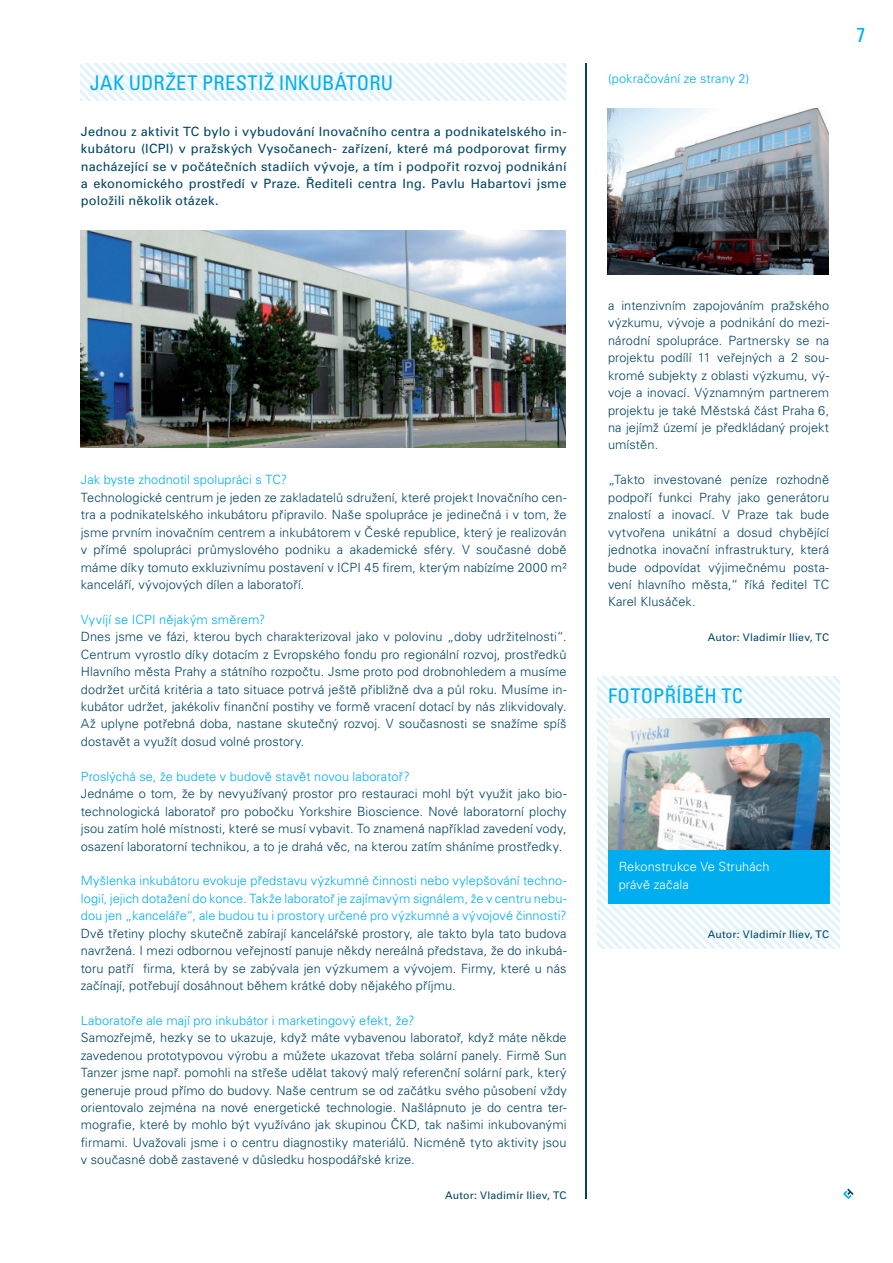
<style>
.page{position:relative;width:893px;height:1263px;background:#fff}
.page>*{position:absolute;margin:0;border:0;box-sizing:border-box;transform-origin:0 0}
.t1{font:condensed 20.25px "Univers CE";letter-spacing:.015em;color:#00aeef}
.t2{font:300 12.75px/17.4px "Univers CE";letter-spacing:.005em;color:#004462;text-align:justify}
.t3{font:300 12.75px/17.4px "Univers CE";letter-spacing:.005em;color:#00aeef;text-align:justify}
.t4{font:12.75px/17.4px "Univers CE";letter-spacing:.015em;color:#004462;text-align:justify}
.t5{font:300 12.75px/18px "Univers CE";letter-spacing:.005em;color:#fff}
.t6{font:10.5px "Univers CE";letter-spacing:.02em;color:#004462}
</style>
<div class="page">
<svg style="left:81px;top:64px;width:485px;height:36px"></svg>
<svg style="left:597px;top:676px;width:242px;height:273px"></svg>
<svg style="left:843px;top:1188px;width:11px;height:11px"></svg>
<hr style="left:586px;top:64px;width:1px;height:1135px;background:#004462">
<img style="left:607px;top:109px;width:221px;height:166px">
<img style="left:608px;top:718px;width:221px;height:132px">
<img style="left:81px;top:231px;width:485px;height:217px">
<div style="left:608px;top:850px;width:221px;height:53px;background:#00aeef"></div>
<h1 class="t1" style="left:90px;top:74px;width:305px">JAK UDRŽET PRESTIŽ INKUBÁTORU</h1>
<p class="t4" style="left:81px;top:123px;width:487px">Jednou z aktivit TC bylo i vybudování Inovačního centra a podnikatelského in&shy;kubátoru (ICPI) v pražských Vysočanech- zařízení, které má podporovat firmy nacházející se v počátečních stadiích vývoje, a tím i podpořit rozvoj podnikání a ekonomického prostředí v Praze. Řediteli centra Ing. Pavlu Habartovi jsme položili několik otázek.</p>
<p class="t3" style="left:81px;top:472px;width:208px">Jak byste zhodnotil spolupráci s TC?</p>
<p class="t2" style="left:81px;top:489px;width:487px">Technologické centrum je jeden ze zakladatelů sdružení, které projekt Inovačního cen&shy;tra a podnikatelského inkubátoru připravilo. Naše spolupráce je jedinečná i v tom, že jsme prvním inovačním centrem a inkubátorem v České republice, který je realizován v přímé spolupráci průmyslového podniku a akademické sféry. V současné době máme díky tomuto exkluzivnímu postavení v ICPI 45 firem, kterým nabízíme 2000 m² kanceláří, vývojových dílen a laboratoří.</p>
<p class="t3" style="left:81px;top:611px;width:186px">Vyvíjí se ICPI nějakým směrem?</p>
<p class="t2" style="left:81px;top:629px;width:487px">Dnes jsme ve fázi, kterou bych charakterizoval jako v polovinu „doby udržitelnosti“.<br>Centrum vyrostlo díky dotacím z Evropského fondu pro regionální rozvoj, prostředků Hlavního města Prahy a státního rozpočtu. Jsme proto pod drobnohledem a musíme dodržet určitá kritéria a tato situace potrvá ještě přibližně dva a půl roku. Musíme in&shy;kubátor udržet, jakékoliv finanční postihy ve formě vracení dotací by nás zlikvidovaly.<br>Až uplyne potřebná doba, nastane skutečný rozvoj. V současnosti se snažíme spíš dostavět a využít dosud volné prostory.</p>
<p class="t3" style="left:81px;top:768px;width:331px">Proslýchá se, že budete v budově stavět novou laboratoř?</p>
<p class="t2" style="left:81px;top:786px;width:487px">Jednáme o tom, že by nevyužívaný prostor pro restauraci mohl být využit jako bio&shy;technologická laboratoř pro pobočku Yorkshire Bioscience. Nové laboratorní plochy jsou zatím holé místnosti, které se musí vybavit. To znamená například zavedení vody, osazení laboratorní technikou, a to je drahá věc, na kterou zatím sháníme prostředky.</p>
<p class="t3" style="left:81px;top:873px;width:487px">Myšlenka inkubátoru evokuje představu výzkumné činnosti nebo vylepšování techno&shy;logií, jejich dotažení do konce. Takže laboratoř je zajímavým signálem, že v centru nebu&shy;dou jen „kanceláře“, ale budou tu i prostory určené pro výzkumné a vývojové činnosti?</p>
<p class="t2" style="left:81px;top:925px;width:487px">Dvě třetiny plochy skutečně zabírají kancelářské prostory, ale takto byla tato budova navržená. I mezi odbornou veřejností panuje někdy nereálná představa, že do inkubá&shy;toru patří firma, která by se zabývala jen výzkumem a vývojem. Firmy, které u nás začínají, potřebují dosáhnout během krátké doby nějakého příjmu.</p>
<p class="t3" style="left:81px;top:1012px;width:335px">Laboratoře ale mají pro inkubátor i marketingový efekt, že?</p>
<p class="t2" style="left:81px;top:1030px;width:487px">Samozřejmě, hezky se to ukazuje, když máte vybavenou laboratoř, když máte někde zavedenou prototypovou výrobu a můžete ukazovat třeba solární panely. Firmě Sun Tanzer jsme např. pomohli na střeše udělat takový malý referenční solární park, který generuje proud přímo do budovy. Naše centrum se od začátku svého působení vždy orientovalo zejména na nové energetické technologie. Našlápnuto je do centra ter&shy;mografie, které by mohlo být využíváno jak skupinou ČKD, tak našimi inkubovanými firmami. Uvažovali jsme i o centru diagnostiky materiálů. Nicméně tyto aktivity jsou v současné době zastavené v důsledku hospodářské krize.</p>
<p class="t6" style="left:445px;top:1191px;width:123px">Autor: Vladimír Iliev, TC</p>
<p class="t3" style="left:608px;top:71px;width:143px">(pokračování ze strany 2)</p>
<h1 class="t1" style="left:857px;top:27px;width:10px">7</h1>
<p class="t2" style="left:608px;top:298px;width:223px">a intenzivním zapojováním pražského výzkumu, vývoje a podnikání do mezi&shy;národní spolupráce. Partnersky se na projektu podílí 11 veřejných a 2 sou&shy;kromé subjekty z oblasti výzkumu, vý&shy;voje a inovací. Významným partnerem projektu je také Městská část Praha 6, na jejímž území je předkládaný projekt umístěn.</p>
<p class="t2" style="left:608px;top:472px;width:223px">„Takto investované peníze rozhodně podpoří funkci Prahy jako generátoru znalostí a inovací. V Praze tak bude vytvořena unikátní a dosud chybějící jednotka inovační infrastruktury, která bude odpovídat výjimečnému posta&shy;vení hlavního města,“ říká ředitel TC Karel Klusáček.</p>
<p class="t6" style="left:708px;top:633px;width:123px">Autor: Vladimír Iliev, TC</p>
<h1 class="t1" style="left:608px;top:688px;width:137px">FOTOPŘÍBĚH TC</h1>
<p class="t5" style="left:619px;top:858px;width:152px">Rekonstrukce Ve Struhách právě začala</p>
<p class="t6" style="left:708px;top:930px;width:123px">Autor: Vladimír Iliev, TC</p>
</div>
